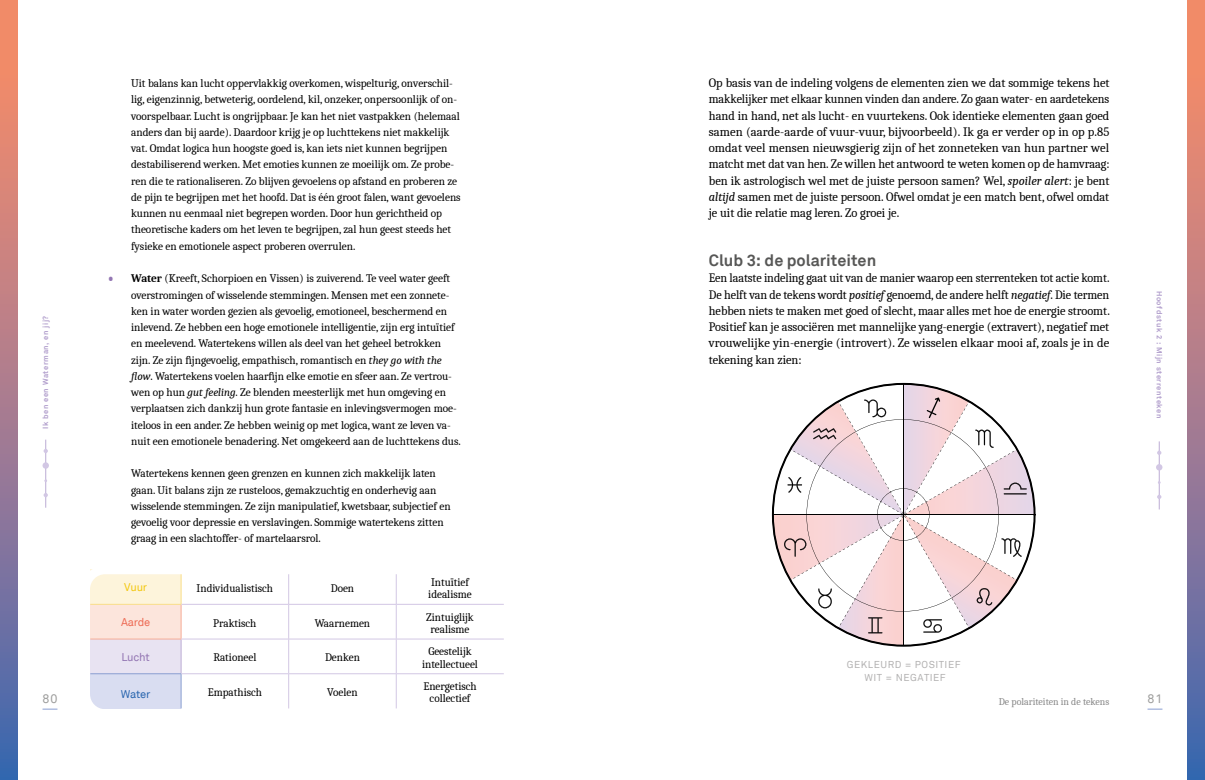
<style>
.page{position:relative;width:1205px;height:780px;background:#fff}
.page>*{position:absolute;margin:0;border:0;box-sizing:border-box;transform-origin:0 0}
.t1{font:700 16.25px "Akkurat";color:#575756}
.t2{font:12.5px/16.2px "Caladea";color:#000;text-align:justify}
.t3{font:12.5px "Akkurat";color:#9d9d9c}
.t4{font:11.25px/16.2px "Caladea";color:#000}
.t5{font:11.25px "Akkurat";letter-spacing:-.02em;color:#ed6b55}
.t6{font:11.25px "Akkurat";letter-spacing:-.02em;color:#9376b3}
.t7{font:11.25px "Akkurat";letter-spacing:-.02em;color:#2a66af}
.t8{font:11.25px "Akkurat";color:#f3c810}
.t9{font:10px/12.5px "Akkurat";letter-spacing:.05em;color:#b3b2b2;text-align:center}
.t10{font:10px "Caladea";color:#878787}
.t11{font:700 7.5px "Akkurat";letter-spacing:.075em;color:#b19ecc}
.s1{font-style:italic}
.s2{font-size:21.25px;color:#9376b3}
.s3{font-weight:700}
</style>
<div class="page">
<svg style="left:43px;top:708px;width:14px;height:1px"></svg>
<svg style="left:1147px;top:708px;width:15px;height:1px"></svg>
<svg style="left:1187px;top:0;width:18px;height:780px;background:#a57b8c"></svg>
<svg style="left:0;top:0;width:18px;height:780px;background:#a57b8c"></svg>
<hr style="left:1159px;top:441px;width:1px;height:68px;background:#bcacd4">
<svg style="left:1157px;top:450px;width:4px;height:5px"></svg>
<svg style="left:1156px;top:464px;width:6px;height:6px"></svg>
<svg style="left:1157px;top:494px;width:4px;height:5px"></svg>
<hr style="left:45px;top:439px;width:1px;height:68px;background:#bcacd4">
<svg style="left:44px;top:449px;width:4px;height:4px"></svg>
<svg style="left:43px;top:462px;width:6px;height:6px"></svg>
<svg style="left:44px;top:493px;width:4px;height:4px"></svg>
<div style="left:90px;top:569px;width:91px;height:35px;background:#fdf4db"></div>
<div style="left:90px;top:604px;width:91px;height:35px;background:#fce5dc"></div>
<div style="left:90px;top:639px;width:91px;height:34px;background:#e8e3f2"></div>
<div style="left:90px;top:673px;width:91px;height:35px;background:#d9ddf1"></div>
<hr style="left:181px;top:639px;width:1px;height:34px;background:#bcacd4">
<hr style="left:181px;top:604px;width:1px;height:34px;background:#f6ac96">
<hr style="left:90px;top:638px;width:91px;height:1px;background:#f6ac96">
<hr style="left:181px;top:569px;width:1px;height:35px;background:#f9de88">
<hr style="left:90px;top:604px;width:91px;height:1px;background:#f9de88">
<hr style="left:90px;top:673px;width:91px;height:1px;background:#899ed1">
<hr style="left:181px;top:674px;width:1px;height:34px;background:#899ed1">
<hr style="left:288px;top:569px;width:1px;height:35px;background:#d2c7e4">
<hr style="left:396px;top:569px;width:1px;height:35px;background:#d2c7e4">
<hr style="left:181px;top:604px;width:108px;height:1px;background:#d2c7e4">
<hr style="left:289px;top:604px;width:107px;height:1px;background:#d2c7e4">
<hr style="left:288px;top:604px;width:1px;height:34px;background:#d2c7e4">
<hr style="left:396px;top:604px;width:108px;height:1px;background:#d2c7e4">
<hr style="left:396px;top:604px;width:1px;height:34px;background:#d2c7e4">
<hr style="left:181px;top:638px;width:108px;height:1px;background:#d2c7e4">
<hr style="left:289px;top:638px;width:107px;height:1px;background:#d2c7e4">
<hr style="left:288px;top:639px;width:1px;height:34px;background:#d2c7e4">
<hr style="left:396px;top:638px;width:108px;height:1px;background:#d2c7e4">
<hr style="left:396px;top:639px;width:1px;height:34px;background:#d2c7e4">
<hr style="left:181px;top:673px;width:108px;height:1px;background:#d2c7e4">
<hr style="left:289px;top:673px;width:107px;height:1px;background:#d2c7e4">
<hr style="left:288px;top:674px;width:1px;height:34px;background:#d2c7e4">
<hr style="left:396px;top:673px;width:108px;height:1px;background:#d2c7e4">
<hr style="left:396px;top:674px;width:1px;height:34px;background:#d2c7e4">
<div style="left:81px;top:565px;width:433px;height:153px;border:9px solid #fff;border-radius:19px"></div>
<hr style="left:903px;top:383px;width:1px;height:262px;background:#000">
<hr style="left:773px;top:514px;width:262px;height:1px;background:#000">
<svg style="left:773px;top:384px;width:261px;height:261px"></svg>
<p class="t2" style="left:709px;top:75px;width:402px">Op basis van de indeling volgens de elementen zien we dat sommige tekens het makkelijker met elkaar kunnen vinden dan andere. Zo gaan water- en aardetekens hand in hand, net als lucht- en vuurtekens. Ook identieke elementen gaan goed samen (aarde-aarde of vuur-vuur, bijvoorbeeld). Ik ga er verder op in op p.85 omdat veel mensen nieuwsgierig zijn of het zonneteken van hun partner wel matcht met dat van hen. Ze willen het antwoord te weten komen op de hamvraag: ben ik astrologisch wel met de juiste persoon samen? Wel, <span class="s1">spoiler alert</span>: je bent <span class="s1">altijd</span> samen met de juiste persoon. Ofwel omdat je een match bent, ofwel omdat je uit die relatie mag leren. Zo groei je.</p>
<h1 class="t1" style="left:709px;top:250px;width:169px">Club 3: de polariteiten</h1>
<p class="t2" style="left:709px;top:270px;width:403px">Een laatste indeling gaat uit van de manier waarop een sterrenteken tot actie komt.<br>De helft van de tekens wordt <span class="s1">positief</span> genoemd, de andere helft <span class="s1">negatief</span>. Die termen hebben niets te maken met goed of slecht, maar alles met hoe de energie stroomt.<br>Positief kan je associëren met mannelijke yang-energie (extravert), negatief met vrouwelijke yin-energie (introvert). Ze wisselen elkaar mooi af, zoals je in de tekening kan zien:</p>
<p class="t4" style="left:131px;top:75px;width:331px">Uit balans kan lucht oppervlakkig overkomen, wispelturig, onverschil&shy;lig, eigenzinnig, betweterig, oordelend, kil, onzeker, onpersoonlijk of on&shy;voorspelbaar. Lucht is ongrijpbaar. Je kan het niet vastpakken (helemaal anders dan bij aarde). Daardoor krijg je op luchttekens niet makkelijk vat. Omdat logica hun hoogste goed is, kan iets niet kunnen begrijpen destabiliserend werken. Met emoties kunnen ze moeilijk om. Ze probe&shy;ren die te rationaliseren. Zo blijven gevoelens op afstand en proberen ze de pijn te begrijpen met het hoofd. Dat is één groot falen, want gevoelens kunnen nu eenmaal niet begrepen worden. Door hun gerichtheid op theoretische kaders om het leven te begrijpen, zal hun geest steeds het fysieke en emotionele aspect proberen overrulen.</p>
<p class="t4" style="left:131px;top:270px;width:331px;text-indent:-25px"><span class="s2">•</span> <span class="s3">Water</span> (Kreeft, Schorpioen en Vissen) is zuiverend. Te veel water geeft overstromingen of wisselende stemmingen. Mensen met een zonnete&shy;ken in water worden gezien als gevoelig, emotioneel, beschermend en inlevend. Ze hebben een hoge emotionele intelligentie, zijn erg intuïtief en meelevend. Watertekens willen als deel van het geheel betrokken zijn. Ze zijn fijngevoelig, empathisch, romantisch en <span class="s1">they go with the flow</span>. Watertekens voelen haarfijn elke emotie en sfeer aan. Ze vertrou&shy;wen op hun <span class="s1">gut feeling</span>. Ze blenden meesterlijk met hun omgeving en verplaatsen zich dankzij hun grote fantasie en inlevingsvermogen moe&shy;iteloos in een ander. Ze hebben weinig op met logica, want ze leven va&shy;nuit een emotionele benadering. Net omgekeerd aan de luchttekens dus.</p>
<p class="t4" style="left:131px;top:465px;width:321px">Watertekens kennen geen grenzen en kunnen zich makkelijk laten gaan. Uit balans zijn ze rusteloos, gemakzuchtig en onderhevig aan wisselende stemmingen. Ze zijn manipulatief, kwetsbaar, subjectief en gevoelig voor depressie en verslavingen. Sommige watertekens zitten graag in een slachtoffer- of martelaarsrol.</p>
<p class="t8" style="left:124px;top:580px;width:25px">Vuur</p>
<p class="t4" style="left:197px;top:580px;width:78px">Individualistisch</p>
<p class="t4" style="left:331px;top:580px;width:25px">Doen</p>
<p class="t4" style="left:428px;top:575px;width:45px;line-height:12.5px">Intuïtief idealisme</p>
<p class="t5" style="left:121px;top:615px;width:31px">Aarde</p>
<p class="t4" style="left:213px;top:614px;width:45px">Praktisch</p>
<p class="t4" style="left:315px;top:614px;width:57px">Waarnemen</p>
<p class="t4" style="left:426px;top:610px;width:49px;line-height:12.5px;text-align:center">Zintuiglijk realisme</p>
<p class="t6" style="left:121px;top:650px;width:30px">Lucht</p>
<p class="t4" style="left:213px;top:649px;width:45px">Rationeel</p>
<p class="t4" style="left:325px;top:649px;width:36px">Denken</p>
<p class="t4" style="left:422px;top:645px;width:57px;line-height:12.5px;text-align:center">Geestelijk intellectueel</p>
<p class="t7" style="left:121px;top:687px;width:31px">Water</p>
<p class="t4" style="left:208px;top:684px;width:56px">Empathisch</p>
<p class="t4" style="left:327px;top:684px;width:32px">Voelen</p>
<p class="t4" style="left:423px;top:679px;width:55px;line-height:12.5px;text-align:center">Energetisch collectief</p>
<p class="t11" style="left:1164px;top:290px;width:129px;rotate:90deg">Hoofdstuk 2 : Mijn sterrenteken</p>
<p class="t11" style="left:41px;top:429px;width:114px;rotate:-90deg">Ik ben een Waterman, en jij?</p>
<p class="t9" style="left:847px;top:658px;width:115px">GEKLEURD = POSITIEF<br>WIT = NEGATIEF</p>
<p class="t3" style="left:43px;top:691px;width:16px">80</p>
<p class="t3" style="left:1147px;top:691px;width:16px">81</p>
<p class="t10" style="left:999px;top:695px;width:112px">De polariteiten in de tekens</p>
</div>
